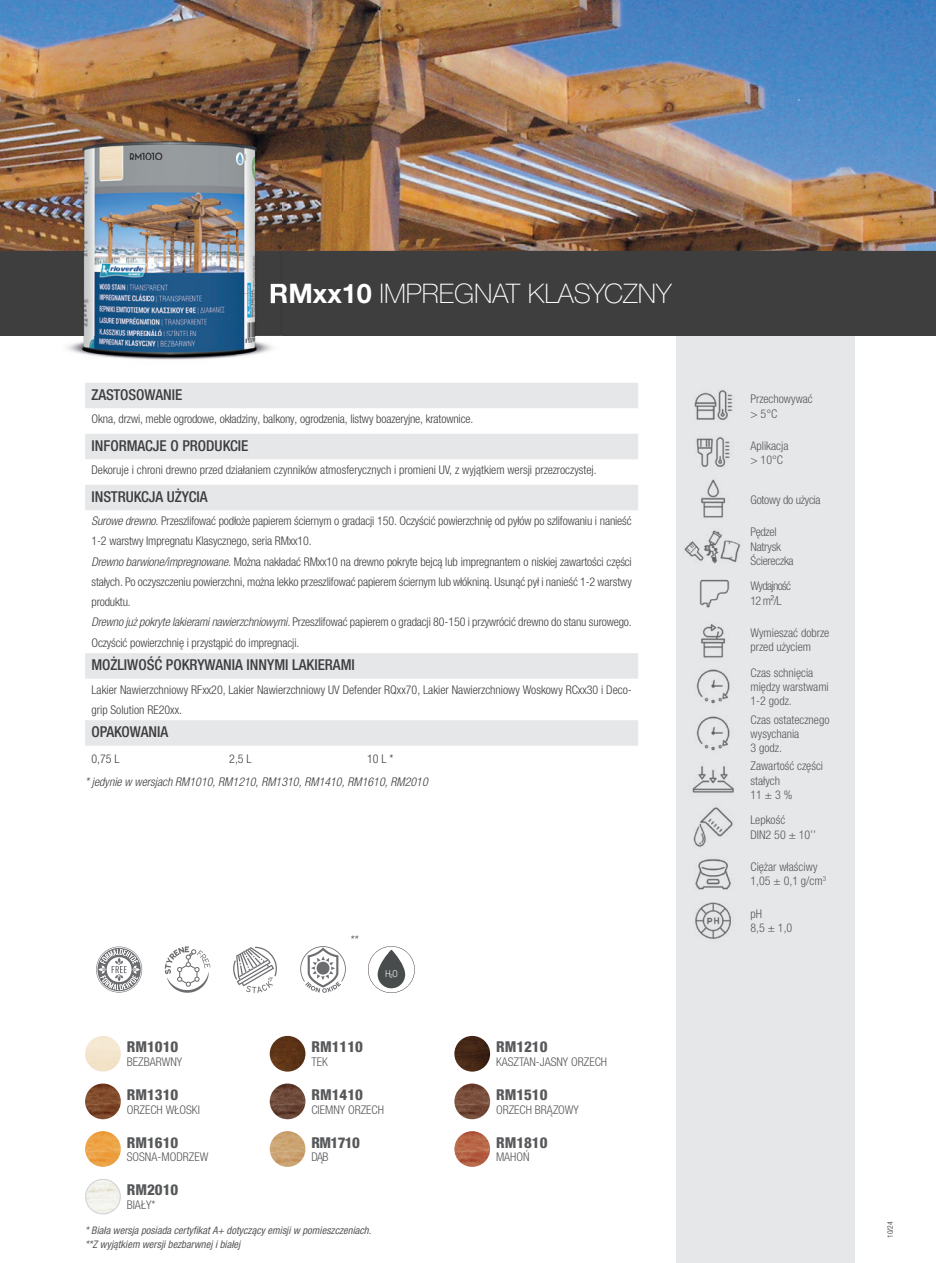
<style>
.page{position:relative;width:936px;height:1263px;background:#fff}
.page>*{position:absolute;margin:0;border:0;box-sizing:border-box;transform-origin:0 0}
.t1{font:100 27px "Helvetica Neue LTW1 G";color:#fff}
.t2{font:500 condensed 15px "Helvetica Neue LTW1 G";color:#3e3e3f}
.t3{font:800 condensed 15px "Helvetica Neue LTW1 G";color:#57585a}
.t4{font:300 condensed 12px/20.2px "Helvetica Neue LTW1 G";letter-spacing:-.01em;color:#3e3e3f}
.t5{font:300 condensed 12px/14.2px "Helvetica Neue LTW1 G";color:#57585a}
.t6{font:italic 300 condensed 12px "Helvetica Neue LTW1 G";color:#3e3e3f}
.t7{font:300 condensed 12px/14.2px "Helvetica Neue LTW1 G";letter-spacing:-.02em;color:#57585a}
.t8{font:300 condensed 12px/14.2px "Helvetica Neue LTW1 G";letter-spacing:-.055em;color:#57585a}
.t9{font:italic condensed 10.5px/13.5px "Helvetica Neue LTW1 G";color:#57585a}
.t10{font:italic condensed 10.5px "Helvetica Neue LT Std";color:#57585a}
.t11{font:300 9.6px "Roboto Condensed";color:#fff}
.t12{font:300 condensed 7.5px "Helvetica Neue LTW1 G";color:#231f20}
.s1{font-weight:700}
.s2{font-style:italic}
</style>
<div class="page">
<div style="left:676px;top:251px;width:179px;height:1012px;background:#e6e7e9"></div>
<div style="left:0;top:251px;width:935px;height:85px;background:#3e3e3f"></div>
<img style="left:0;top:0;width:935px;height:251px">
<svg style="left:85px;top:383px;width:553px;height:363px"></svg>
<img style="left:85px;top:1036px;width:36px;height:35px;border-radius:18px">
<img style="left:270px;top:1036px;width:35px;height:35px;border-radius:18px">
<img style="left:454px;top:1036px;width:36px;height:35px;border-radius:18px">
<img style="left:85px;top:1083px;width:36px;height:36px;border-radius:18px">
<img style="left:270px;top:1083px;width:35px;height:36px;border-radius:18px">
<img style="left:454px;top:1083px;width:36px;height:36px;border-radius:18px">
<img style="left:85px;top:1131px;width:36px;height:36px;border-radius:18px">
<img style="left:270px;top:1131px;width:35px;height:36px;border-radius:18px">
<img style="left:454px;top:1131px;width:36px;height:36px;border-radius:18px">
<img style="left:86px;top:1179px;width:34px;height:35px;border-radius:17px">
<div style="left:85px;top:1179px;width:36px;height:35px;border:1px solid #d1d2d4;border-radius:50%"></div>
<img style="left:684px;top:390px;width:57px;height:549px">
<img style="left:57px;top:115px;width:225px;height:245px">
<img style="left:271px;top:284px;width:11px;height:20px">
<svg style="left:96px;top:946px;width:250px;height:47px"></svg>
<svg style="left:368px;top:946px;width:47px;height:47px"></svg>
<h1 class="t1" style="left:269px;top:278px;width:404px"><span class="s1">RMxx10</span> IMPREGNAT KLASYCZNY</h1>
<p class="t2" style="left:91px;top:385px;width:92px">ZASTOSOWANIE</p>
<p class="t4" style="left:91px;top:409px;width:383px">Okna, drzwi, meble ogrodowe, okładziny, balkony, ogrodzenia, listwy boazeryjne, kratownice.</p>
<p class="t2" style="left:91px;top:436px;width:158px">INFORMACJE O PRODUKCIE</p>
<p class="t4" style="left:91px;top:460px;width:506px">Dekoruje i chroni drewno przed działaniem czynników atmosferycznych i promieni UV, z wyjątkiem wersji przezroczystej.</p>
<p class="t2" style="left:91px;top:487px;width:118px">INSTRUKCJA UŻYCIA</p>
<p class="t4" style="left:91px;top:511px;width:542px"><span class="s2">Surowe drewno.</span> Przeszlifować podłoże papierem ściernym o gradacji 150. Oczyścić powierzchnię od pyłów po szlifowaniu i nanieść 1-2 warstwy Impregnatu Klasycznego, seria RMxx10.<br><span class="s2">Drewno barwione/impregnowane.</span> Można nakładać RMxx10 na drewno pokryte bejcą lub impregnantem o niskiej zawartości części stałych. Po oczyszczeniu powierzchni, można lekko przeszlifować papierem ściernym lub włókniną. Usunąć pył i nanieść 1-2 warstwy produktu.<br><span class="s2">Drewno już pokryte lakierami nawierzchniowymi.</span> Przeszlifować papierem o gradacji 80-150 i przywrócić drewno do stanu surowego.<br>Oczyścić powierzchnię i przystąpić do impregnacji.</p>
<p class="t2" style="left:91px;top:656px;width:265px">MOŻLIWOŚĆ POKRYWANIA INNYMI LAKIERAMI</p>
<p class="t4" style="left:91px;top:679px;width:542px">Lakier Nawierzchniowy RFxx20, Lakier Nawierzchniowy UV Defender RQxx70, Lakier Nawierzchniowy Woskowy RCxx30 i Deco&shy;grip Solution RE20xx.</p>
<p class="t2" style="left:91px;top:723px;width:78px">OPAKOWANIA</p>
<p class="t4" style="left:91px;top:748px;width:30px">0,75 L</p>
<p class="t4" style="left:229px;top:748px;width:24px">2,5 L</p>
<p class="t4" style="left:367px;top:748px;width:28px">10 L *</p>
<p class="t6" style="left:85px;top:774px;width:344px">* jedynie w wersjach RM1010, RM1210, RM1310, RM1410, RM1610, RM2010</p>
<p class="t10" style="left:350px;top:933px;width:9px">**</p>
<p class="t11" style="left:385px;top:967px;width:14px">H<sub>2</sub>O</p>
<p class="t3" style="left:127px;top:1038px;width:53px">RM1010</p>
<p class="t5" style="left:127px;top:1054px;width:57px">BEZBARWNY</p>
<p class="t3" style="left:311px;top:1038px;width:53px">RM1110</p>
<p class="t5" style="left:311px;top:1054px;width:18px">TEK</p>
<p class="t3" style="left:127px;top:1085px;width:53px">RM1310</p>
<p class="t5" style="left:127px;top:1102px;width:75px">ORZECH WŁOSKI</p>
<p class="t3" style="left:311px;top:1085px;width:53px">RM1410</p>
<p class="t5" style="left:311px;top:1102px;width:74px">CIEMNY ORZECH</p>
<p class="t3" style="left:127px;top:1133px;width:53px">RM1610</p>
<p class="t5" style="left:127px;top:1150px;width:83px">SOSNA-MODRZEW</p>
<p class="t3" style="left:311px;top:1133px;width:50px">RM1710</p>
<p class="t5" style="left:311px;top:1150px;width:19px">DĄB</p>
<p class="t3" style="left:127px;top:1181px;width:53px">RM2010</p>
<p class="t5" style="left:127px;top:1197px;width:30px">BIAŁY*</p>
<p class="t9" style="left:85px;top:1224px;width:288px">* Biała wersja posiada certyfikat A+ dotyczący emisji w pomieszczeniach. **Z wyjątkiem wersji bezbarwnej i białej</p>
<p class="t3" style="left:496px;top:1038px;width:53px">RM1210</p>
<p class="t5" style="left:496px;top:1054px;width:113px">KASZTAN-JASNY ORZECH</p>
<p class="t3" style="left:496px;top:1085px;width:53px">RM1510</p>
<p class="t5" style="left:496px;top:1102px;width:84px">ORZECH BRĄZOWY</p>
<p class="t3" style="left:496px;top:1133px;width:53px">RM1810</p>
<p class="t5" style="left:496px;top:1150px;width:35px">MAHOŃ</p>
<p class="t5" style="left:750px;top:392px;width:64px">Przechowywać &gt; 5°C</p>
<p class="t5" style="left:750px;top:439px;width:39px">Aplikacja &gt; 10°C</p>
<p class="t7" style="left:750px;top:493px;width:72px">Gotowy do użycia</p>
<p class="t7" style="left:750px;top:525px;width:45px">Pędzel<br>Natrysk<br>Ściereczka</p>
<p class="t8" style="left:750px;top:579px;width:42px">Wydajność<br>12 m²/L</p>
<p class="t5" style="left:750px;top:626px;width:80px">Wymieszać dobrze przed użyciem</p>
<p class="t5" style="left:750px;top:665px;width:80px">Czas schnięcia między warstwami<br>1-2 godz.</p>
<p class="t5" style="left:750px;top:712px;width:80px">Czas ostatecznego wysychania<br>3 godz.</p>
<p class="t5" style="left:750px;top:759px;width:74px">Zawartość części stałych<br>11 ± 3 %</p>
<p class="t5" style="left:750px;top:813px;width:67px">Lepkość<br>DIN2 50 ± 10’’</p>
<p class="t5" style="left:750px;top:860px;width:77px">Ciężar właściwy<br>1,05 ± 0,1 g/cm<sup>3</sup></p>
<p class="t5" style="left:750px;top:906px;width:43px">pH<br>8,5 ± 1,0</p>
<p class="t12" style="left:885px;top:1238px;width:18px;rotate:-90deg">10/24</p>
</div>
